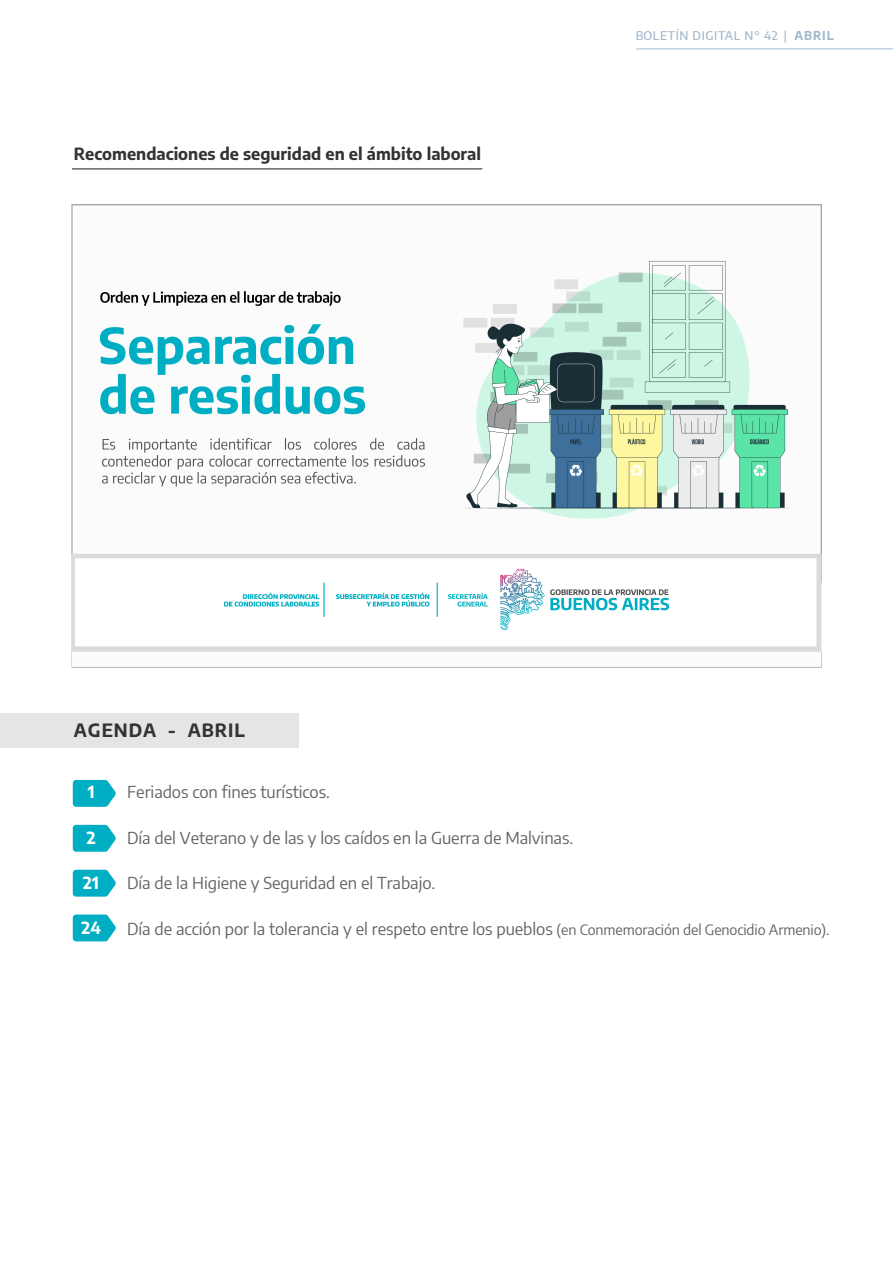
<style>
.page{position:relative;width:893px;height:1263px;background:#fff}
.page>*{position:absolute;margin:0;border:0;box-sizing:border-box;transform-origin:0 0}
.t1{font:700 18px "Encode Sans";letter-spacing:.05em;color:#333}
.t2{font:16.5px "Encode Sans";letter-spacing:-.005em;color:#636361}
.t3{font:700 16.5px "Encode Sans";color:#333}
.t4{font:700 16.5px "Encode Sans";color:#fff}
.t5{font:14.25px "Encode Sans";letter-spacing:-.01em;color:#636361}
.t6{font:500 12px "Encode Sans";letter-spacing:.05em;color:#417099}
.s1{font-weight:700}
</style>
<div class="page">
<hr style="left:636px;top:49px;width:257px;height:1px;background:#417099">
<div style="left:0;top:713px;width:298px;height:34px;background:#e5e5e5"></div>
<svg style="left:73px;top:780px;width:43px;height:27px"></svg>
<svg style="left:73px;top:825px;width:43px;height:27px"></svg>
<svg style="left:73px;top:870px;width:43px;height:27px"></svg>
<svg style="left:73px;top:914px;width:43px;height:27px"></svg>
<hr style="left:72px;top:168px;width:410px;height:1px;background:#333">
<img style="left:71px;top:205px;width:751px;height:462px">
<p class="t3" style="left:74px;top:142px;width:409px">Recomendaciones de seguridad en el ámbito laboral</p>
<p class="t6" style="left:635px;top:27px;width:200px">BOLETÍN DIGITAL N° 42 | <span class="s1">ABRIL</span></p>
<p class="t1" style="left:74px;top:717px;width:172px">AGENDA - ABRIL</p>
<p class="t4" style="left:88px;top:780px;width:8px">1</p>
<p class="t2" style="left:127px;top:780px;width:204px">Feriados con fines turísticos.</p>
<p class="t2" style="left:127px;top:826px;width:448px">Día del Veterano y de las y los caídos en la Guerra de Malvinas.</p>
<p class="t2" style="left:127px;top:872px;width:310px">Día de la Higiene y Seguridad en el Trabajo.</p>
<p class="t2" style="left:127px;top:917px;width:427px">Día de acción por la tolerancia y el respeto entre los pueblos</p>
<p class="t4" style="left:87px;top:825px;width:10px">2</p>
<p class="t4" style="left:83px;top:870px;width:17px">21</p>
<p class="t4" style="left:81px;top:915px;width:21px">24</p>
<p class="t5" style="left:556px;top:920px;width:274px">(en Conmemoración del Genocidio Armenio).</p>
</div>
